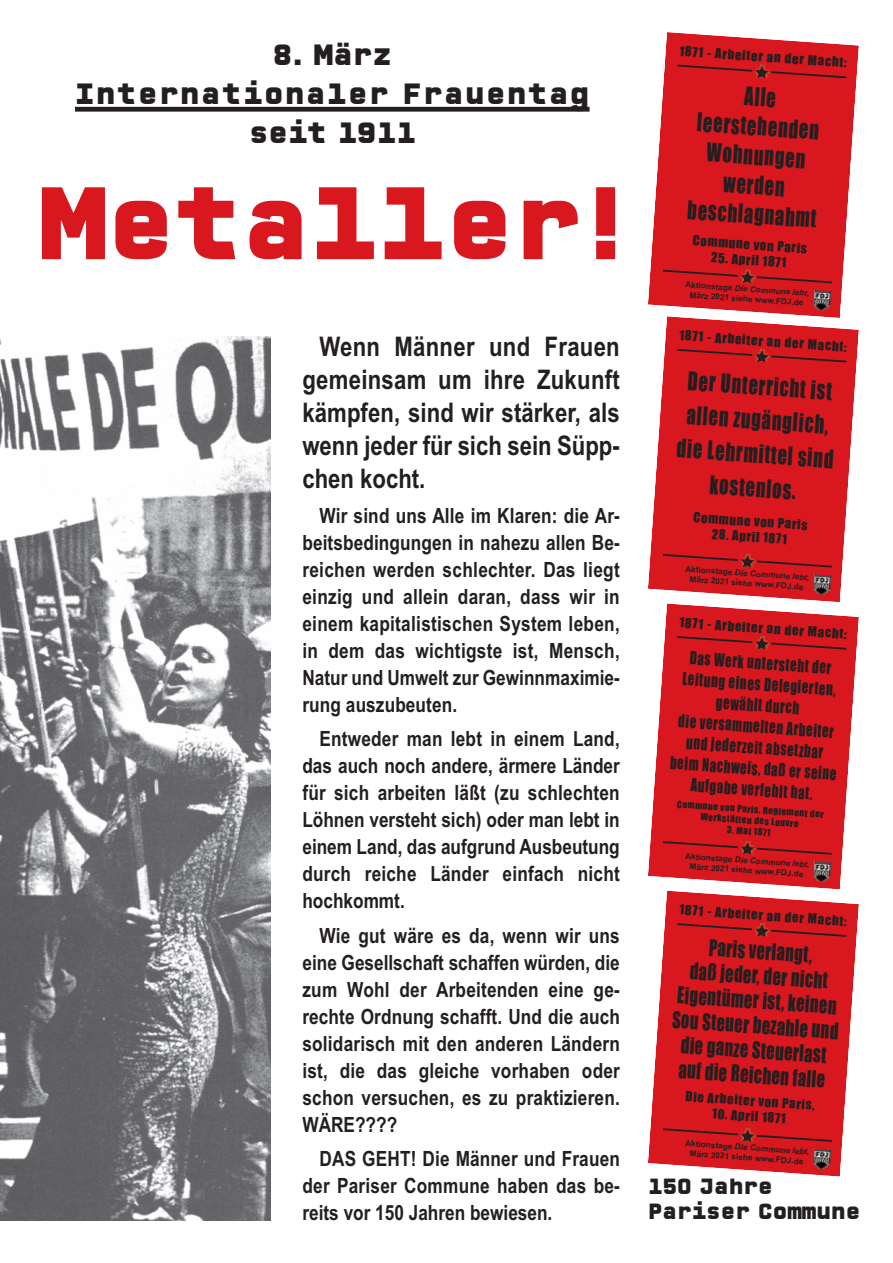
<style>
.page{position:relative;width:893px;height:1263px;background:#fff}
.page>*{position:absolute;margin:0;border:0;box-sizing:border-box;transform-origin:0 0}
.t1{font:900 105px "CP Prop v 07";letter-spacing:-.005em;color:#d8171f}
.t2{font:900 30px/39px "CP Prop v 07";letter-spacing:.05em;color:#231f20;text-align:center}
.t3{font:700 27px/33px "Arial Narrow";color:#231f20;text-align:justify}
.t4{font:23.85px/29.4px "Impact";color:#231f20;text-align:center;scale:.77 1}
.t5{font:900 22.5px/24.3px "CP Prop v 07";color:#231f20}
.t6{font:21.45px/24.8px "Impact";color:#231f20;text-align:center;scale:.77 1}
.t7{font:700 21px/27px "Arial Narrow";letter-spacing:.01em;color:#231f20;text-align:justify}
.t8{font:16.65px/21.1px "Impact";color:#231f20;text-align:center;scale:.77 1}
.t9{font:12.9px "Impact";color:#231f20}
.t10{font:9.15px/10.9px "Impact";color:#231f20;text-align:center}
.t11{font:700 8.25px/9.9px "Arial";color:#231f20;text-align:center}
.s1{font-style:italic}
</style>
<div class="page">
<svg style="left:648px;top:32px;width:211px;height:284px;background:#dd383e"></svg>
<svg style="left:675px;top:63px;width:173px;height:17px;background:#c5171f"></svg>
<img style="left:755px;top:64px;width:15px;height:14px">
<svg style="left:661px;top:268px;width:173px;height:17px;background:#c5171f"></svg>
<img style="left:740px;top:269px;width:15px;height:14px">
<img style="left:813px;top:290px;width:18px;height:21px">
<svg style="left:648px;top:316px;width:211px;height:286px;background:#dd3940"></svg>
<svg style="left:675px;top:347px;width:173px;height:17px;background:#c5171f"></svg>
<img style="left:755px;top:348px;width:15px;height:14px">
<svg style="left:661px;top:552px;width:173px;height:17px;background:#c5171f"></svg>
<img style="left:740px;top:553px;width:15px;height:14px">
<img style="left:813px;top:574px;width:18px;height:21px">
<svg style="left:648px;top:603px;width:211px;height:286px;background:#dd383f"></svg>
<svg style="left:675px;top:635px;width:173px;height:16px;background:#c4171f"></svg>
<img style="left:755px;top:635px;width:15px;height:14px">
<svg style="left:661px;top:840px;width:173px;height:17px;background:#c5171f"></svg>
<img style="left:740px;top:840px;width:15px;height:14px">
<img style="left:813px;top:861px;width:18px;height:21px">
<svg style="left:648px;top:891px;width:211px;height:285px;background:#dd383f"></svg>
<svg style="left:675px;top:922px;width:173px;height:17px;background:#c5171f"></svg>
<img style="left:755px;top:922px;width:15px;height:15px">
<svg style="left:661px;top:1127px;width:173px;height:17px;background:#c5171f"></svg>
<img style="left:740px;top:1127px;width:15px;height:15px">
<img style="left:813px;top:1148px;width:18px;height:22px">
<img style="left:0;top:337px;width:270px;height:883px">
<div style="left:75px;top:107px;width:515px;height:5px;background:#231f20"></div>
<h2 class="t2" style="left:75px;top:39px;width:516px">8. März<br>Internationaler Frauentag seit 1911</h2>
<h1 class="t1" style="left:39px;top:187px;width:587px">Metaller!</h1>
<p class="t3" style="left:302px;top:330px;width:319px;text-indent:17px">Wenn Männer und Frauen gemeinsam um ihre Zukunft kämpfen, sind wir stärker, als wenn jeder für sich sein Süpp&shy;chen kocht.</p>
<p class="t7" style="left:302px;top:502px;width:319px;text-indent:17px">Wir sind uns Alle im Klaren: die Ar&shy;beitsbedingungen in nahezu allen Be&shy;reichen werden schlechter. Das liegt einzig und allein daran, dass wir in einem kapitalistischen System leben, in dem das wichtigste ist, Mensch, Natur und Umwelt zur Gewinnmaximie&shy;rung auszubeuten.</p>
<p class="t7" style="left:302px;top:725px;width:319px;text-indent:17px">Entweder man lebt in einem Land, das auch noch andere, ärmere Länder für sich arbeiten läßt (zu schlechten Löhnen versteht sich) oder man lebt in einem Land, das aufgrund Ausbeutung durch reiche Länder einfach nicht hochkommt.</p>
<p class="t7" style="left:302px;top:922px;width:319px;text-indent:17px">Wie gut wäre es da, wenn wir uns eine Gesellschaft schaffen würden, die zum Wohl der Arbeitenden eine ge&shy;rechte Ordnung schafft. Und die auch solidarisch mit den anderen Ländern ist, die das gleiche vorhaben oder schon versuchen, es zu praktizieren.<br>WÄRE????</p>
<p class="t7" style="left:302px;top:1145px;width:319px;text-indent:17px">DAS GEHT! Die Männer und Frauen der Pariser Commune haben das be&shy;reits vor 150 Jahren bewiesen.</p>
<p class="t9" style="left:680px;top:44px;width:169px;rotate:4deg">1871 - Arbeiter an der Macht:</p>
<p class="t4" style="left:697px;top:79px;width:169px;rotate:4deg">Alle leerstehenden<br>Wohnungen werden beschlagnahmt</p>
<p class="t9" style="left:693px;top:233px;width:116px;rotate:4deg">Commune von Paris</p>
<p class="t9" style="left:712px;top:250px;width:77px;rotate:4deg">25. April 1871</p>
<p class="t11" style="left:686px;top:280px;width:126px;rotate:4deg">Aktionstage <span class="s1">Die Commune lebt</span>,<br>März 2021 siehe www.FDJ.de</p>
<p class="t9" style="left:680px;top:328px;width:169px;rotate:4deg">1871 - Arbeiter an der Macht:</p>
<p class="t4" style="left:683px;top:364px;width:205px;line-height:33.9px;rotate:4deg">Der Unterricht ist allen zugänglich, die Lehrmittel sind kostenlos.</p>
<p class="t9" style="left:694px;top:510px;width:116px;rotate:4deg">Commune von Paris</p>
<p class="t9" style="left:712px;top:527px;width:77px;rotate:4deg">28. April 1871</p>
<p class="t11" style="left:686px;top:564px;width:126px;rotate:4deg">Aktionstage <span class="s1">Die Commune lebt</span>,<br>März 2021 siehe www.FDJ.de</p>
<p class="t9" style="left:680px;top:615px;width:169px;rotate:4deg">1871 - Arbeiter an der Macht:</p>
<p class="t8" style="left:678px;top:647px;width:218px;rotate:4deg">Das Werk untersteht der<br>Leitung eines Delegierten, gewählt durch<br>die versammelten Arbeiter und jederzeit absetzbar beim Nachweis, daß er seine<br>Aufgabe verfehlt hat.</p>
<p class="t10" style="left:677px;top:799px;width:148px;rotate:4deg">Commune von Paris, Reglement der<br>Werkstätten des Louvre</p>
<p class="t10" style="left:727px;top:824px;width:45px;rotate:4deg">3. Mai 1871</p>
<p class="t11" style="left:686px;top:851px;width:126px;rotate:4deg">Aktionstage <span class="s1">Die Commune lebt</span>,<br>März 2021 siehe www.FDJ.de</p>
<p class="t9" style="left:680px;top:902px;width:169px;rotate:4deg">1871 - Arbeiter an der Macht:</p>
<p class="t6" style="left:678px;top:934px;width:218px;rotate:4deg">Paris verlangt,<br>daß jeder, der nicht<br>Eigentümer ist, keinen<br>Sou Steuer bezahle und die ganze Steuerlast auf die Reichen falle</p>
<p class="t9" style="left:686px;top:1089px;width:131px;rotate:4deg">Die Arbeiter von Paris,</p>
<p class="t9" style="left:713px;top:1106px;width:75px;rotate:4deg">10. April 1871</p>
<p class="t11" style="left:686px;top:1138px;width:126px;rotate:4deg">Aktionstage <span class="s1">Die Commune lebt</span>,<br>März 2021 siehe www.FDJ.de</p>
<p class="t5" style="left:648px;top:1177px;width:214px">150 Jahre<br>Pariser Commune</p>
</div>
